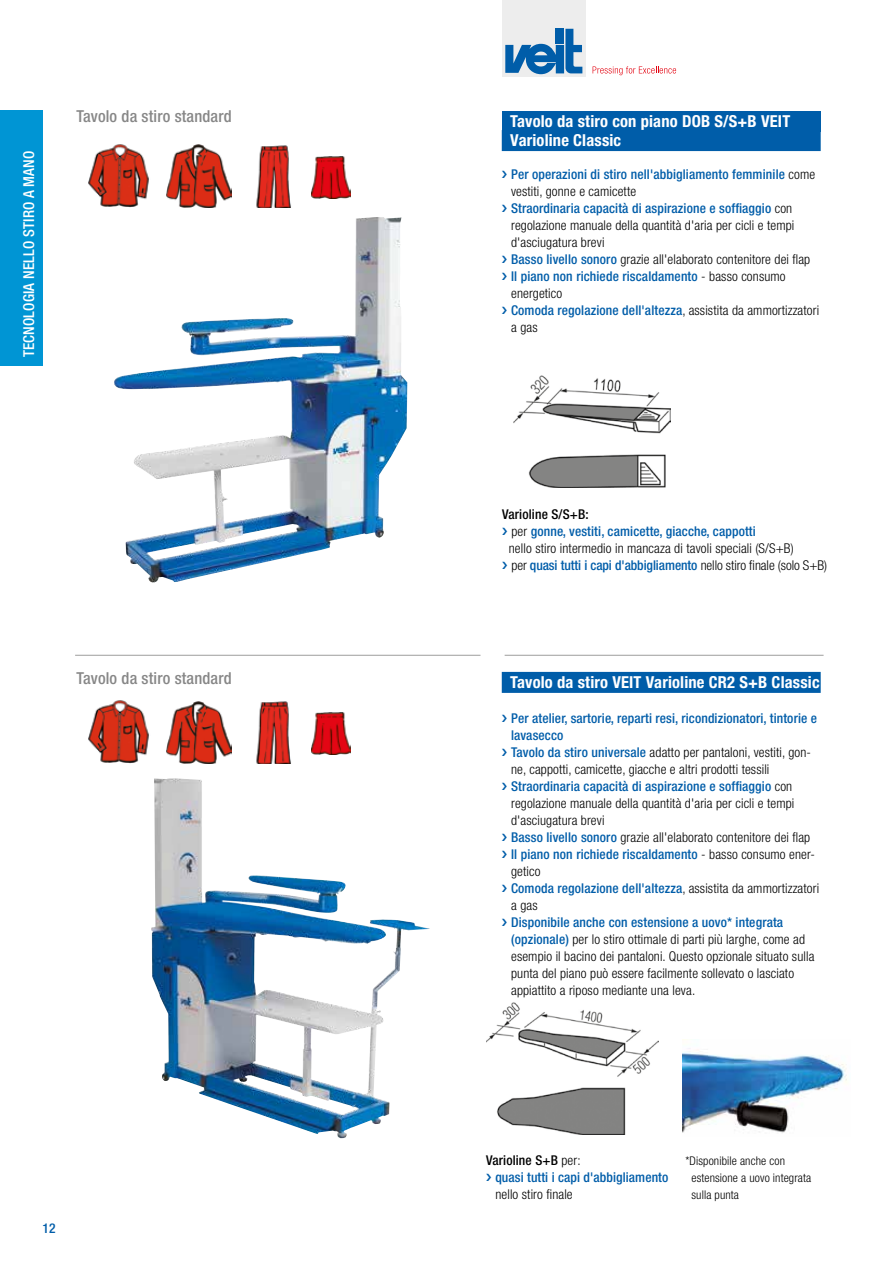
<style>
.page{position:relative;width:893px;height:1263px;background:#fff}
.page>*{position:absolute;margin:0;border:0;box-sizing:border-box;transform-origin:0 0}
.t1{font:700 condensed 16.5px/19.5px "Helvetica Neue LT Std";letter-spacing:.01em;color:#fff}
.t2{font:500 condensed 16.5px "Helvetica Neue LT Std";letter-spacing:.01em;color:#878787}
.t3{font:500 condensed 15px "Helvetica Neue LT Std";letter-spacing:.01em;color:#fff}
.t4{font:300 condensed 13.5px/17px "Helvetica Neue LT Std";letter-spacing:.01em;color:#000}
.t5{font:500 condensed 13.5px/17px "Helvetica Neue LT Std";letter-spacing:.005em;color:#005da9}
.t6{font:300 condensed 12px/17px "Helvetica Neue LT Std";letter-spacing:.01em;color:#000}
.s1{font-weight:500;color:#005da9}
.s2{font-weight:500}
.s3{color:#000}
.s4{font-weight:300;color:#000}
</style>
<div class="page">
<div style="left:502px;top:0;width:83px;height:76px;background:#ededed"></div>
<svg style="left:505px;top:29px;width:77px;height:45px"></svg>
<div style="left:556px;top:29px;width:8px;height:15px;background:#005da9"></div>
<svg style="left:593px;top:66px;width:83px;height:9px"></svg>
<hr style="left:75px;top:655px;width:405px;height:1px;background:#9d9d9c">
<hr style="left:505px;top:655px;width:318px;height:1px;background:#9d9d9c">
<img style="left:514px;top:375px;width:157px;height:113px">
<img style="left:114px;top:217px;width:293px;height:366px">
<img style="left:256px;top:145px;width:35px;height:63px">
<img style="left:312px;top:157px;width:38px;height:41px">
<img style="left:88px;top:144px;width:61px;height:64px">
<img style="left:166px;top:145px;width:66px;height:62px">
<img style="left:151px;top:778px;width:279px;height:361px">
<img style="left:683px;top:1048px;width:164px;height:85px">
<img style="left:256px;top:701px;width:35px;height:63px">
<img style="left:312px;top:713px;width:38px;height:41px">
<img style="left:88px;top:700px;width:61px;height:64px">
<img style="left:166px;top:701px;width:66px;height:62px">
<div style="left:502px;top:111px;width:319px;height:21px;background:#005da9"></div>
<div style="left:502px;top:130px;width:319px;height:21px;background:#005da9"></div>
<div style="left:502px;top:672px;width:319px;height:21px;background:#005da9"></div>
<div style="left:0;top:111px;width:43px;height:255px;background:#0095d4"></div>
<img style="left:486px;top:1002px;width:172px;height:132px">
<p class="t3" style="left:20px;top:357px;width:208px;rotate:-90deg">TECNOLOGIA NELLO STIRO A MANO</p>
<p class="t2" style="left:77px;top:107px;width:157px">Tavolo da stiro standard</p>
<p class="t2" style="left:77px;top:668px;width:157px">Tavolo da stiro standard</p>
<p class="t5" style="left:43px;top:1220px;width:15px">12</p>
<p class="t1" style="left:510px;top:111px;width:281px">Tavolo da stiro con piano DOB S/S+B VEIT<br>Varioline Classic</p>
<p class="t4" style="left:511px;top:165px;width:310px"><span class="s1">Per operazioni di stiro nell'abbigliamento femminile</span> come vestiti, gonne e camicette<br><span class="s1">Straordinaria capacità di aspirazione e soffiaggio</span> con regolazione manuale della quantità d'aria per cicli e tempi d'asciugatura brevi<br><span class="s1">Basso livello sonoro</span> grazie all'elaborato contenitore dei flap <span class="s1">Il piano non richiede riscaldamento</span> - basso consumo energetico<br><span class="s1">Comoda regolazione dell'altezza</span>, assistita da ammortizzatori a gas</p>
<p class="t4" style="left:509px;top:505px;width:320px;text-indent:-7px"><span class="s2">Varioline S/S+B:<br></span>per <span class="s1">gonne, vestiti, camicette, giacche, cappotti<br></span>nello stiro intermedio in mancaza di tavoli speciali (S/S+B)<br>per <span class="s1">quasi tutti i capi d'abbigliamento</span> nello stiro finale (solo S+B)</p>
<p class="t1" style="left:510px;top:672px;width:311px">Tavolo da stiro VEIT Varioline CR2 S+B Classic</p>
<p class="t4" style="left:511px;top:709px;width:310px"><span class="s1">Per atelier, sartorie, reparti resi, ricondizionatori, tintorie e lavasecco<br>Tavolo da stiro universale</span> adatto per pantaloni, vestiti, gon&shy;ne, cappotti, camicette, giacche e altri prodotti tessili <span class="s1">Straordinaria capacità di aspirazione e soffiaggio</span> con regolazione manuale della quantità d'aria per cicli e tempi d'asciugatura brevi<br><span class="s1">Basso livello sonoro</span> grazie all'elaborato contenitore dei flap <span class="s1">Il piano non richiede riscaldamento</span> - basso consumo ener&shy;getico<br><span class="s1">Comoda regolazione dell'altezza</span>, assistita da ammortizzatori a gas</p>
<p class="t4" style="left:511px;top:914px;width:305px"><span class="s1">Disponibile anche con estensione a uovo* integrata (opzionale)</span> per lo stiro ottimale di parti più larghe, come ad esempio il bacino dei pantaloni. Questo opzionale situato sulla punta del piano può essere facilmente sollevato o lasciato appiattito a riposo mediante una leva.</p>
<p class="t5" style="left:495px;top:1152px;width:174px;text-indent:-9px"><span class="s3">Varioline S+B</span> <span class="s4">per:<br></span>quasi tutti i capi d'abbigliamento</p>
<p class="t4" style="left:495px;top:1186px;width:79px">nello stiro finale</p>
<p class="t6" style="left:691px;top:1152px;width:121px;text-indent:-6px">*Disponibile anche con estensione a uovo integrata sulla punta</p>
</div>
